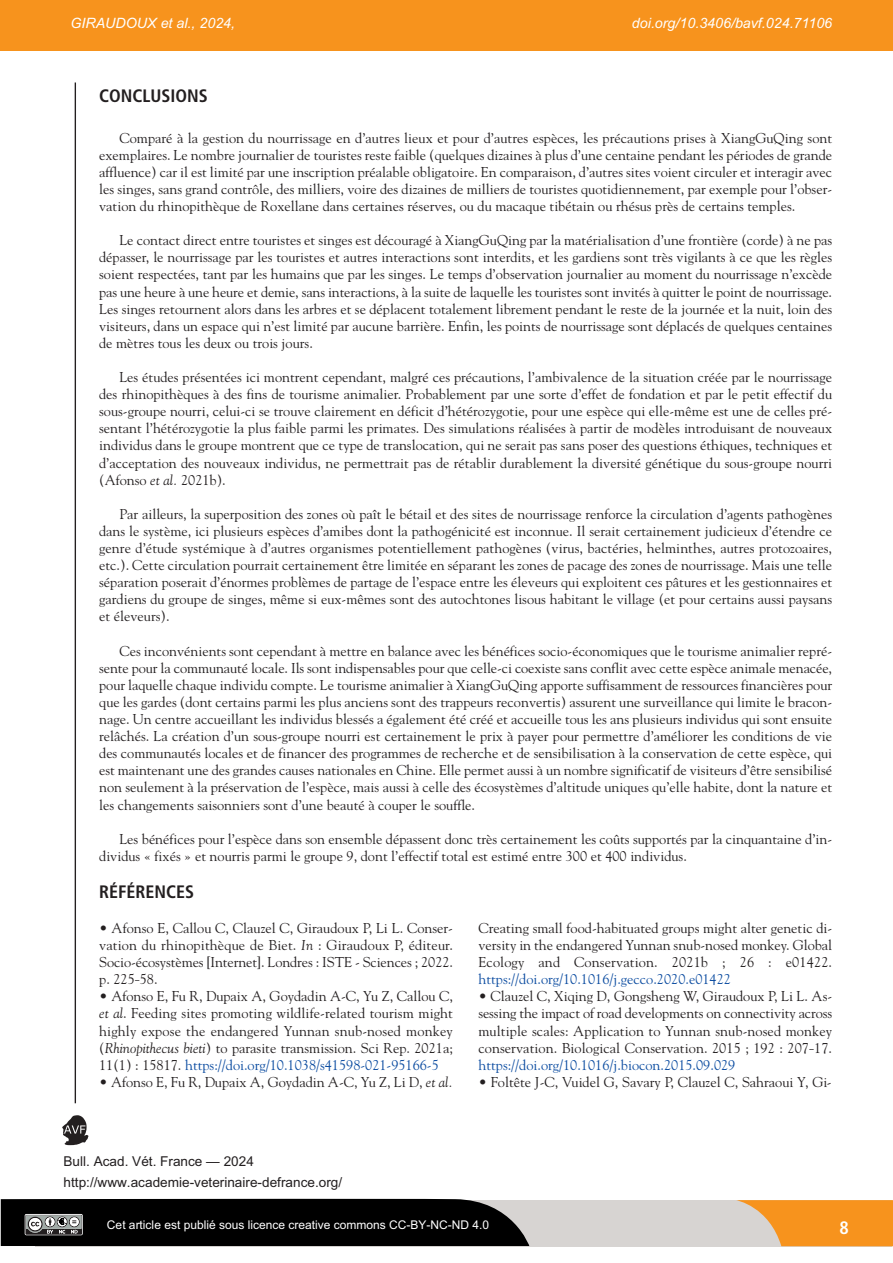
<style>
.page{position:relative;width:893px;height:1263px;background:#fff}
.page>*{position:absolute;margin:0;border:0;box-sizing:border-box;transform-origin:0 0}
.t1{font:700 condensed 18px "Frutiger";color:#231f20}
.t2{font:700 condensed 18px "Frutiger";color:#fff}
.t3{font:14.25px/17.1px "Goudy";color:#231f20;text-align:justify}
.t4{font:italic 14.25px "Arial";color:#fff}
.t5{font:14.25px "Goudy";color:#0d4da1}
.t6{font:13.65px/21px "Arial";color:#231f20}
.t7{font:12px "Arial";color:#fff}
.s1{font-style:italic}
.s2{font-family:"Klee";font-weight:500}
.s3{color:#0d4da1}
</style>
<div class="page">
<div style="left:35px;top:1199px;width:856px;height:47px;background:#d7d4d2"></div>
<svg style="left:736px;top:1200px;width:157px;height:46px"></svg>
<svg style="left:62px;top:1115px;width:26px;height:30px"></svg>
<div style="left:0;top:0;width:893px;height:51px;background:#f7931d"></div>
<hr style="left:75px;top:82px;width:1px;height:1021px;background:#231f20">
<svg style="left:1px;top:1198px;width:528px;height:48px;background:#131313"></svg>
<p class="t4" style="left:70px;top:15px;width:166px">GIRAUDOUX et al., 2024,</p>
<p class="t4" style="left:632px;top:15px;width:202px">doi.org/10.3406/bavf.024.71106</p>
<p class="t1" style="left:99px;top:89px;width:110px">CONCLUSIONS</p>
<p class="t3" style="left:99px;top:129px;width:734px;text-indent:20px">Comparé à la gestion du nourrissage en d’autres lieux et pour d’autres espèces, les précautions prises à XiangGuQing sont exemplaires. Le nombre journalier de touristes reste faible (quelques dizaines à plus d’une centaine pendant les périodes de grande affluence) car il est limité par une inscription préalable obligatoire. En comparaison, d’autres sites voient circuler et interagir avec les singes, sans grand contrôle, des milliers, voire des dizaines de milliers de touristes quotidiennement, par exemple pour l’obser&shy;vation du rhinopithèque de Roxellane dans certaines réserves, ou du macaque tibétain ou rhésus près de certains temples.</p>
<p class="t3" style="left:99px;top:232px;width:734px;text-indent:20px">Le contact direct entre touristes et singes est découragé à XiangGuQing par la matérialisation d’une frontière (corde) à ne pas dépasser, le nourrissage par les touristes et autres interactions sont interdits, et les gardiens sont très vigilants à ce que les règles soient respectées, tant par les humains que par les singes. Le temps d’observation journalier au moment du nourrissage n’excède pas une heure à une heure et demie, sans interactions, à la suite de laquelle les touristes sont invités à quitter le point de nourrissage.<br>Les singes retournent alors dans les arbres et se déplacent totalement librement pendant le reste de la journée et la nuit, loin des visiteurs, dans un espace qui n’est limité par aucune barrière. Enfin, les points de nourrissage sont déplacés de quelques centaines de mètres tous les deux ou trois jours.</p>
<p class="t3" style="left:99px;top:369px;width:734px;text-indent:20px">Les études présentées ici montrent cependant, malgré ces précautions, l’ambivalence de la situation créée par le nourrissage des rhinopithèques à des fins de tourisme animalier. Probablement par une sorte d’effet de fondation et par le petit effectif du sous-groupe nourri, celui-ci se trouve clairement en déficit d’hétérozygotie, pour une espèce qui elle-même est une de celles pré&shy;sentant l’hétérozygotie la plus faible parmi les primates. Des simulations réalisées à partir de modèles introduisant de nouveaux individus dans le groupe montrent que ce type de translocation, qui ne serait pas sans poser des questions éthiques, techniques et d’acceptation des nouveaux individus, ne permettrait pas de rétablir durablement la diversité génétique du sous-groupe nourri (Afonso <span class="s1">et al.</span> 2021b).</p>
<p class="t3" style="left:99px;top:505px;width:734px;text-indent:20px">Par ailleurs, la superposition des zones où paît le bétail et des sites de nourrissage renforce la circulation d’agents pathogènes dans le système, ici plusieurs espèces d’amibes dont la pathogénicité est inconnue. Il serait certainement judicieux d’étendre ce genre d’étude systémique à d’autres organismes potentiellement pathogènes (virus, bactéries, helminthes, autres protozoaires, etc.). Cette circulation pourrait certainement être limitée en séparant les zones de pacage des zones de nourrissage. Mais une telle séparation poserait d’énormes problèmes de partage de l’espace entre les éleveurs qui exploitent ces pâtures et les gestionnaires et gardiens du groupe de singes, même si eux-mêmes sont des autochtones lisous habitant le village (et pour certains aussi paysans et éleveurs).</p>
<p class="t3" style="left:99px;top:642px;width:734px;text-indent:20px">Ces inconvénients sont cependant à mettre en balance avec les bénéfices socio-économiques que le tourisme animalier repré&shy;sente pour la communauté locale. Ils sont indispensables pour que celle-ci coexiste sans conflit avec cette espèce animale menacée, pour laquelle chaque individu compte. Le tourisme animalier à XiangGuQing apporte suffisamment de ressources financières pour que les gardes (dont certains parmi les plus anciens sont des trappeurs reconvertis) assurent une surveillance qui limite le bracon&shy;nage. Un centre accueillant les individus blessés a également été créé et accueille tous les ans plusieurs individus qui sont ensuite relâchés. La création d’un sous-groupe nourri est certainement le prix à payer pour permettre d’améliorer les conditions de vie des communautés locales et de financer des programmes de recherche et de sensibilisation à la conservation de cette espèce, qui est maintenant une des grandes causes nationales en Chine. Elle permet aussi à un nombre significatif de visiteurs d’être sensibilisé non seulement à la préservation de l’espèce, mais aussi à celle des écosystèmes d’altitude uniques qu’elle habite, dont la nature et les changements saisonniers sont d’une beauté à couper le souffle.</p>
<p class="t3" style="left:99px;top:830px;width:734px;text-indent:20px">Les bénéfices pour l’espèce dans son ensemble dépassent donc très certainement les coûts supportés par la cinquantaine d’in&shy;dividus « fixés » et nourris parmi le groupe 9, dont l’effectif total est estimé entre 300 et 400 individus.</p>
<p class="t1" style="left:99px;top:884px;width:97px">RÉFÉRENCES</p>
<p class="t3" style="left:99px;top:919px;width:355px">• Afonso E, Callou C, Clauzel C, Giraudoux P, Li L. Conser&shy;vation du rhinopithèque de Biet. <span class="s1">In</span> : Giraudoux P, éditeur.<br>Socio-écosystèmes [Internet]. Londres : ISTE - Sciences ; 2022. p. 225<span class="s2">‑</span>58.</p>
<p class="t3" style="left:99px;top:988px;width:355px">• Afonso E, Fu R, Dupaix A, Goydadin A-C, Yu Z, Callou C, <span class="s1">et al</span>. Feeding sites promoting wildlife-related tourism might highly expose the endangered Yunnan snub-nosed monkey (<span class="s1">Rhinopithecus bieti</span>) to parasite transmission. Sci Rep. 2021a; 11(1) : 15817. <span class="s3">https://doi.org/10.1038/s41598-021-95166-5</span></p>
<p class="t3" style="left:99px;top:1073px;width:355px">• Afonso E, Fu R, Dupaix A, Goydadin A-C, Yu Z, Li D, <span class="s1">et al.</span></p>
<p class="t3" style="left:478px;top:919px;width:355px">Creating small food-habituated groups might alter genetic di&shy;versity in the endangered Yunnan snub-nosed monkey. Global Ecology and Conservation. 2021b ; 26 : e01422.</p>
<p class="t5" style="left:478px;top:971px;width:254px">https://doi.org/10.1016/j.gecco.2020.e01422</p>
<p class="t3" style="left:478px;top:988px;width:355px">• Clauzel C, Xiqing D, Gongsheng W, Giraudoux P, Li L. As&shy;sessing the impact of road developments on connectivity across multiple scales: Application to Yunnan snub-nosed monkey conservation. Biological Conservation. 2015 ; 192 : 207<span class="s2">‑</span>17. <span class="s3">https://doi.org/10.1016/j.biocon.2015.09.029</span></p>
<p class="t3" style="left:478px;top:1073px;width:355px">• Foltête J-C, Vuidel G, Savary P, Clauzel C, Sahraoui Y, Gi-</p>
<p class="t6" style="left:64px;top:1150px;width:280px">Bull. Acad. Vét. France — 2024 http://www.academie-veterinaire-defrance.org/</p>
<p class="t7" style="left:107px;top:1217px;width:384px">Cet article est publié sous licence creative commons CC-BY-NC-ND 4.0</p>
<p class="t2" style="left:840px;top:1220px;width:11px">8</p>
</div>
